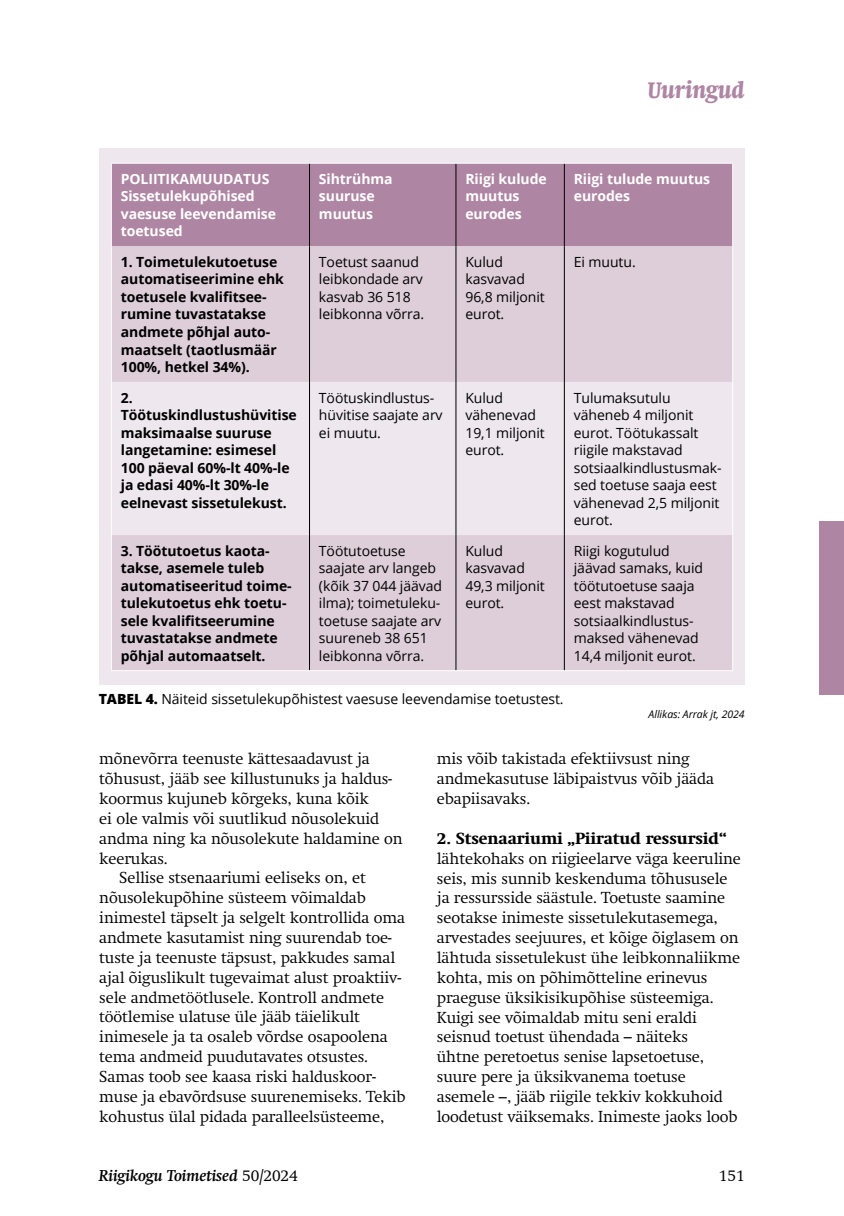
<style>
.page{position:relative;width:844px;height:1216px;background:#fff}
.page>*{position:absolute;margin:0;border:0;box-sizing:border-box;transform-origin:0 0}
.t1{font:italic 700 condensed 24.5px "Swift";letter-spacing:-.005em;color:#ae86a3}
.t2{font:300 15.75px/19.8px "Swift";letter-spacing:-.005em;color:#000}
.t3{font:800 15.75px "Swift";letter-spacing:-.005em;color:#000}
.t4{font:italic 700 15.75px "Swift";letter-spacing:-.005em;color:#000}
.t5{font:14px/17.5px "Open Sans";letter-spacing:-.005em;color:#000}
.t6{font:700 14px/17.5px "Open Sans";letter-spacing:-.005em;color:#000}
.t7{font:700 14px/17.5px "Open Sans";letter-spacing:-.005em;color:#fff}
.t8{font:italic 10.5px "Open Sans";letter-spacing:-.005em;color:#000}
.s1{font-weight:800}
.s2{font-weight:300;font-style:normal}
</style>
<div class="page">
<div style="left:819px;top:521px;width:24px;height:173px;background:#ae86a3"></div>
<div style="left:99px;top:149px;width:645px;height:536px;background:#eee7ed"></div>
<div style="left:112px;top:164px;width:620px;height:82px;background:#ae86a3"></div>
<div style="left:112px;top:246px;width:620px;height:424px;background:#ddceda"></div>
<svg style="left:112px;top:382px;width:620px;height:153px"></svg>
<hr style="left:309px;top:164px;width:1px;height:82px;background:#000">
<hr style="left:455px;top:164px;width:1px;height:82px;background:#000">
<hr style="left:564px;top:164px;width:1px;height:82px;background:#000">
<hr style="left:309px;top:246px;width:1px;height:136px;background:#000">
<hr style="left:455px;top:246px;width:1px;height:136px;background:#000">
<hr style="left:564px;top:246px;width:1px;height:136px;background:#000">
<hr style="left:309px;top:382px;width:1px;height:153px;background:#000">
<hr style="left:455px;top:382px;width:1px;height:153px;background:#000">
<hr style="left:564px;top:382px;width:1px;height:153px;background:#000">
<hr style="left:309px;top:535px;width:1px;height:135px;background:#000">
<hr style="left:455px;top:535px;width:1px;height:135px;background:#000">
<hr style="left:564px;top:535px;width:1px;height:135px;background:#000">
<hr style="left:111px;top:163px;width:198px;height:1px;background:#fff">
<hr style="left:111px;top:164px;width:1px;height:82px;background:#fff">
<hr style="left:309px;top:163px;width:147px;height:1px;background:#fff">
<hr style="left:456px;top:163px;width:108px;height:1px;background:#fff">
<hr style="left:564px;top:163px;width:169px;height:1px;background:#fff">
<hr style="left:732px;top:164px;width:1px;height:82px;background:#fff">
<hr style="left:111px;top:246px;width:1px;height:136px;background:#fff">
<hr style="left:732px;top:246px;width:1px;height:136px;background:#fff">
<hr style="left:111px;top:382px;width:1px;height:153px;background:#fff">
<hr style="left:732px;top:382px;width:1px;height:153px;background:#fff">
<hr style="left:111px;top:535px;width:1px;height:135px;background:#fff">
<hr style="left:732px;top:535px;width:1px;height:135px;background:#fff">
<hr style="left:111px;top:670px;width:198px;height:1px;background:#fff">
<hr style="left:309px;top:670px;width:147px;height:1px;background:#fff">
<hr style="left:456px;top:670px;width:108px;height:1px;background:#fff">
<hr style="left:564px;top:670px;width:169px;height:1px;background:#fff">
<h1 class="t1" style="left:647px;top:76px;width:98px">Uuringud</h1>
<p class="t7" style="left:121px;top:170px;width:157px">POLIITIKAMUUDATUS<br>Sissetulekupõhised vaesuse leevendamise toetused</p>
<p class="t7" style="left:319px;top:170px;width:75px">Sihtrühma suuruse muutus</p>
<p class="t7" style="left:465px;top:170px;width:83px">Riigi kulude muutus eurodes</p>
<p class="t7" style="left:573px;top:170px;width:138px">Riigi tulude muutus eurodes</p>
<p class="t6" style="left:121px;top:253px;width:164px">1. Toimetulekutoetuse automatiseerimine ehk toetusele kvalifitsee&shy;rumine tuvastatakse andmete põhjal auto&shy;maatselt (taotlusmäär<br>100%, hetkel 34%).</p>
<p class="t5" style="left:319px;top:253px;width:107px">Toetust saanud leibkondade arv kasvab 36 518 leibkonna võrra.</p>
<p class="t5" style="left:465px;top:253px;width:81px">Kulud kasvavad<br>96,8 miljonit eurot.</p>
<p class="t5" style="left:573px;top:253px;width:63px">Ei muutu.</p>
<p class="t6" style="left:121px;top:388px;width:177px">2.<br>Töötuskindlustushüvitise maksimaalse suuruse langetamine: esimesel<br>100 päeval 60%-lt 40%-le ja edasi 40%-lt 30%-le eelnevast sissetulekust.</p>
<p class="t5" style="left:319px;top:388px;width:125px">Töötuskindlustus&shy;hüvitise saajate arv ei muutu.</p>
<p class="t5" style="left:465px;top:388px;width:81px">Kulud vähenevad<br>19,1 miljonit eurot.</p>
<p class="t5" style="left:573px;top:388px;width:149px">Tulumaksutulu väheneb 4 miljonit eurot. Töötukassalt riigile makstavad sotsiaalkindlustusmak&shy;sed toetuse saaja eest vähenevad 2,5 miljonit eurot.</p>
<p class="t6" style="left:121px;top:541px;width:172px">3. Töötutoetus kaota&shy;takse, asemele tuleb automatiseeritud toime&shy;tulekutoetus ehk toetu&shy;sele kvalifitseerumine tuvastatakse andmete põhjal automaatselt.</p>
<p class="t5" style="left:319px;top:541px;width:125px">Töötutoetuse saajate arv langeb (kõik 37 044 jäävad ilma); toimetuleku&shy;toetuse saajate arv suureneb 38 651 leibkonna võrra.</p>
<p class="t5" style="left:465px;top:541px;width:81px">Kulud kasvavad<br>49,3 miljonit eurot.</p>
<p class="t5" style="left:573px;top:541px;width:131px">Riigi kogutulud jäävad samaks, kuid töötutoetuse saaja eest makstavad sotsiaalkindlustus&shy;maksed vähenevad<br>14,4 miljonit eurot.</p>
<p class="t5" style="left:99px;top:689px;width:466px"><span class="s1">TABEL 4.</span> Näiteid sissetulekupõhistest vaesuse leevendamise toetustest.</p>
<p class="t8" style="left:648px;top:707px;width:98px">Allikas: Arrak jt, 2024</p>
<p class="t2" style="left:99px;top:749px;width:272px">mõnevõrra teenuste kättesaadavust ja</p>
<p class="t2" style="left:99px;top:769px;width:294px">tõhusust, jääb see killustunuks ja haldus-</p>
<p class="t2" style="left:99px;top:788px;width:271px">koormus kujuneb kõrgeks, kuna kõik</p>
<p class="t2" style="left:99px;top:808px;width:281px">ei ole valmis või suutlikud nõusolekuid</p>
<p class="t2" style="left:99px;top:828px;width:305px">andma ning ka nõusolekute haldamine on</p>
<p class="t2" style="left:99px;top:848px;width:70px">keerukas.</p>
<p class="t2" style="left:119px;top:868px;width:248px">Sellise stsenaariumi eeliseks on, et</p>
<p class="t2" style="left:99px;top:888px;width:268px">nõusolekupõhine süsteem võimaldab</p>
<p class="t2" style="left:99px;top:907px;width:307px">inimestel täpselt ja selgelt kontrollida oma</p>
<p class="t2" style="left:99px;top:927px;width:294px">andmete kasutamist ning suurendab toe-</p>
<p class="t2" style="left:99px;top:947px;width:297px">tuste ja teenuste täpsust, pakkudes samal</p>
<p class="t2" style="left:99px;top:967px;width:303px">ajal õiguslikult tugevaimat alust proaktiiv-</p>
<p class="t2" style="left:99px;top:987px;width:286px">sele andmetöötlusele. Kontroll andmete</p>
<p class="t2" style="left:99px;top:1007px;width:262px">töötlemise ulatuse üle jääb täielikult</p>
<p class="t2" style="left:99px;top:1027px;width:290px">inimesele ja ta osaleb võrdse osapoolena</p>
<p class="t2" style="left:99px;top:1046px;width:270px">tema andmeid puudutavates otsustes.</p>
<p class="t2" style="left:99px;top:1066px;width:278px">Samas toob see kaasa riski halduskoor-</p>
<p class="t2" style="left:99px;top:1086px;width:307px">muse ja ebavõrdsuse suurenemiseks. Tekib</p>
<p class="t2" style="left:99px;top:1106px;width:287px">kohustus ülal pidada paralleelsüsteeme,</p>
<p class="t2" style="left:437px;top:749px;width:278px">mis võib takistada efektiivsust ning andmekasutuse läbipaistvus võib jääda ebapiisavaks.</p>
<p class="t3" style="left:437px;top:828px;width:291px">2. Stsenaariumi „Piiratud ressursid“</p>
<p class="t2" style="left:437px;top:848px;width:305px">lähtekohaks on riigieelarve väga keeruline seis, mis sunnib keskenduma tõhususele ja ressursside säästule. Toetuste saamine seotakse inimeste sissetulekutasemega, arvestades seejuures, et kõige õiglasem on lähtuda sissetulekust ühe leibkonnaliikme kohta, mis on põhimõtteline erinevus praeguse üksikisikupõhise süsteemiga.<br>Kuigi see võimaldab mitu seni eraldi seisnud toetust ühendada – näiteks<br>ühtne peretoetus senise lapsetoetuse, suure pere ja üksikvanema toetuse asemele –, jääb riigile tekkiv kokkuhoid loodetust väiksemaks. Inimeste jaoks loob</p>
<p class="t4" style="left:99px;top:1166px;width:200px">Riigikogu Toimetised <span class="s2">50/2024</span></p>
<p class="t2" style="left:718px;top:1165px;width:27px">151</p>
</div>
